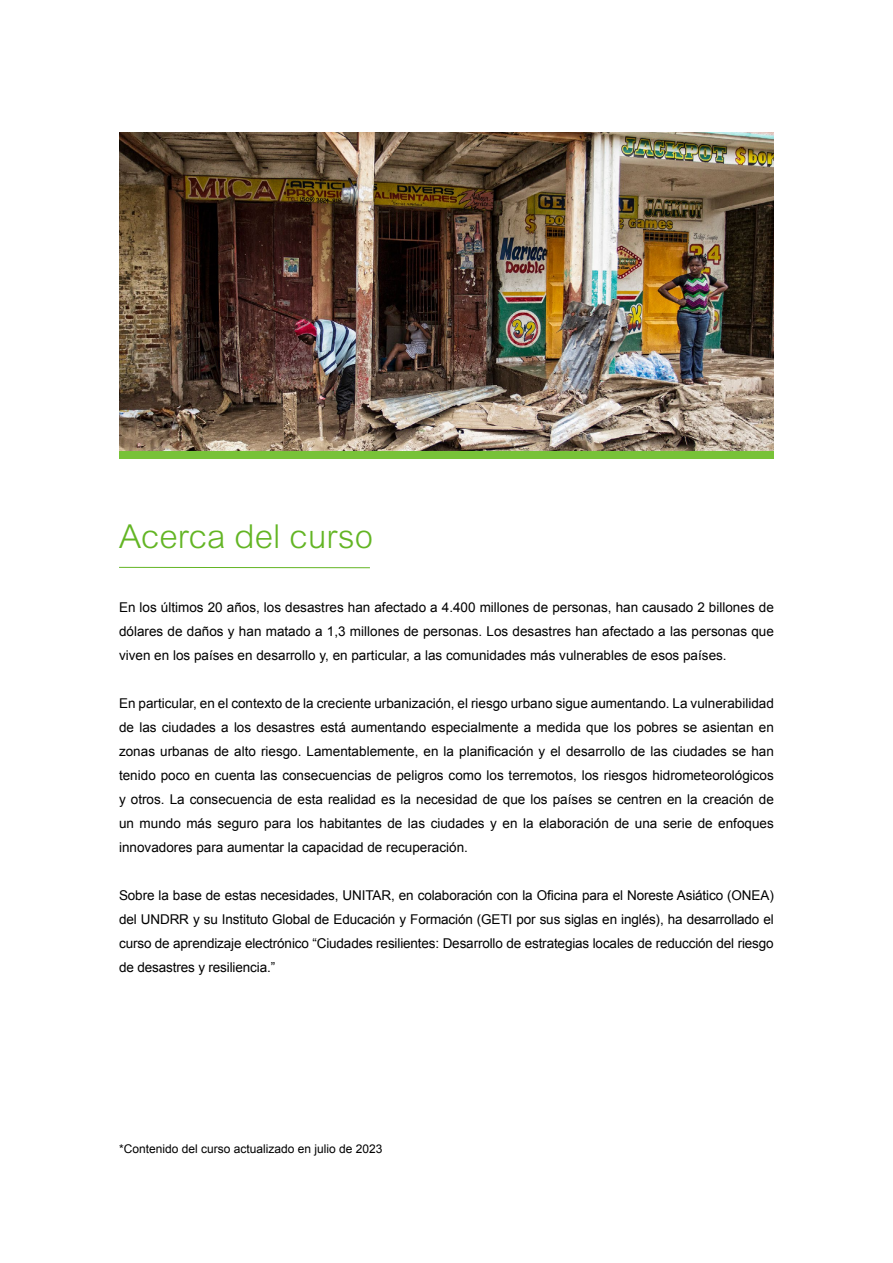
<style>
.page{position:relative;width:893px;height:1263px;background:#fff}
.page>*{position:absolute;margin:0;border:0;box-sizing:border-box;transform-origin:0 0}
.t1{font:300 33px "Arial MT Std";color:#63b524}
.t2{font:13.5px/24px "Arial";color:#000;text-align:justify}
.t3{font:12px "Arial";color:#000}
</style>
<div class="page">
<hr style="left:119px;top:567px;width:251px;height:1px;background:#63b524">
<img style="left:119px;top:133px;width:655px;height:318px">
<div style="left:119px;top:451px;width:655px;height:8px;background:#78c238"></div>
<h1 class="t1" style="left:119px;top:518px;width:256px">Acerca del curso</h1>
<p class="t2" style="left:119px;top:595px;width:656px">En los últimos 20 años, los desastres han afectado a 4.400 millones de personas, han causado 2 billones de dólares de daños y han matado a 1,3 millones de personas. Los desastres han afectado a las personas que viven en los países en desarrollo y, en particular, a las comunidades más vulnerables de esos países.</p>
<p class="t2" style="left:119px;top:691px;width:656px">En particular, en el contexto de la creciente urbanización, el riesgo urbano sigue aumentando. La vulnerabilidad de las ciudades a los desastres está aumentando especialmente a medida que los pobres se asientan en zonas urbanas de alto riesgo. Lamentablemente, en la planificación y el desarrollo de las ciudades se han tenido poco en cuenta las consecuencias de peligros como los terremotos, los riesgos hidrometeorológicos y otros. La consecuencia de esta realidad es la necesidad de que los países se centren en la creación de un mundo más seguro para los habitantes de las ciudades y en la elaboración de una serie de enfoques innovadores para aumentar la capacidad de recuperación.</p>
<p class="t2" style="left:119px;top:883px;width:656px">Sobre la base de estas necesidades, UNITAR, en colaboración con la Oficina para el Noreste Asiático (ONEA) del UNDRR y su Instituto Global de Educación y Formación (GETI por sus siglas en inglés), ha desarrollado el curso de aprendizaje electrónico “Ciudades resilientes: Desarrollo de estrategias locales de reducción del riesgo de desastres y resiliencia.”</p>
<p class="t3" style="left:119px;top:1140px;width:265px">*Contenido del curso actualizado en julio de 2023</p>
</div>
